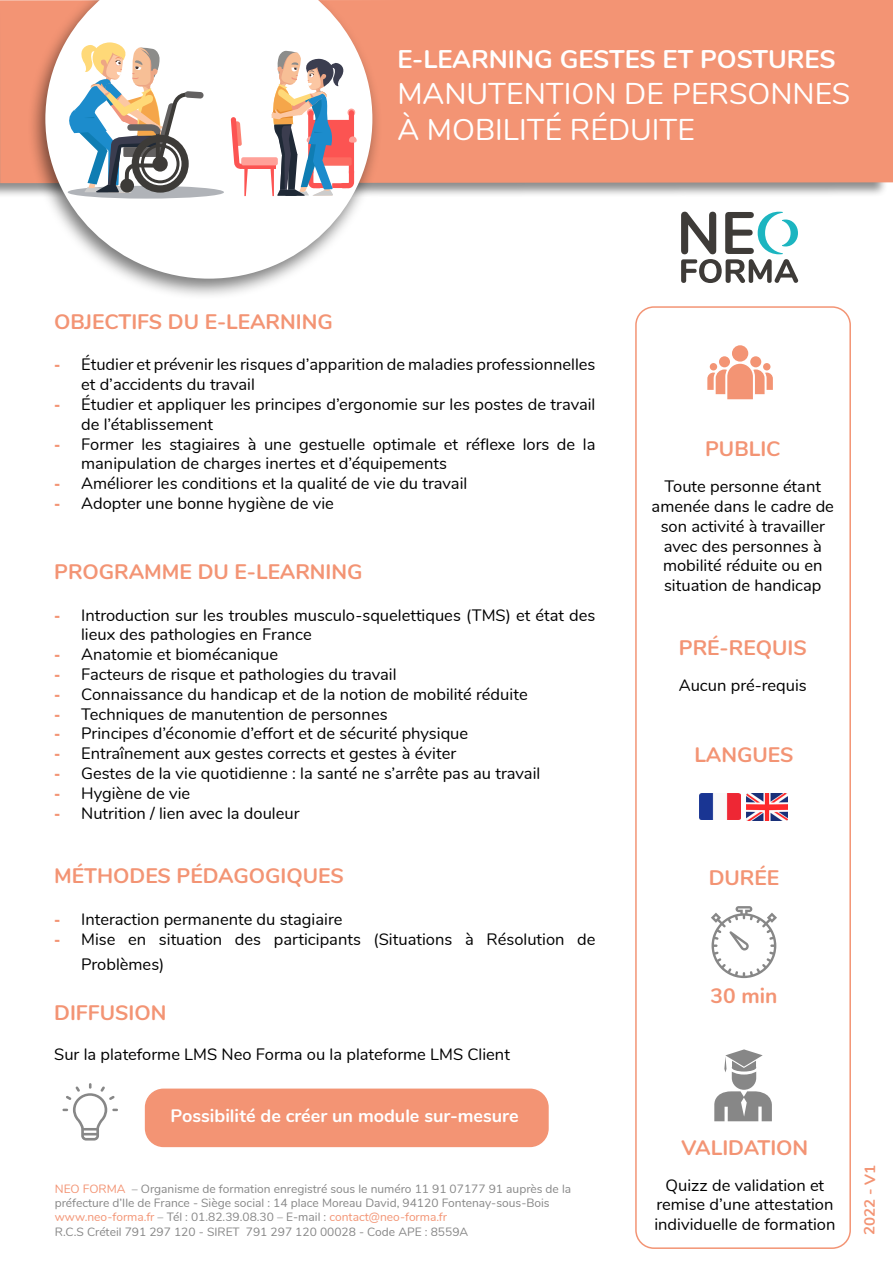
<style>
.page{position:relative;width:893px;height:1263px;background:#fff}
.page>*{position:absolute;margin:0;border:0;box-sizing:border-box;transform-origin:0 0}
.t1{font:30px/36px "Nunito";color:#fff}
.t2{font:700 25.5px "Nunito";color:#fff}
.t3{font:700 21px "Nunito";color:#f39474}
.t4{font:700 18px "Nunito";color:#fff}
.t5{font:16.5px/19.8px "Nunito";color:#000}
.t6{font:700 15px "Nunito";color:#f39474}
.t7{font:12px/14.4px "Nunito";color:#878787}
.s1{font-family:"Arial";font-weight:700;color:#f39474}
.s2{color:#f39474}
</style>
<div class="page">
<div style="left:0;top:0;width:889px;height:199px;background:#000;opacity:.45"></div>
<div style="left:0;top:0;width:893px;height:183px;background:#f39474"></div>
<div style="left:635px;top:306px;width:216px;height:943px;border:2px solid #f39474;border-radius:18px"></div>
<svg style="left:714px;top:1049px;width:58px;height:72px"></svg>
<svg style="left:681px;top:212px;width:117px;height:71px"></svg>
<svg style="left:711px;top:906px;width:66px;height:72px"></svg>
<img style="left:700px;top:794px;width:40px;height:25px">
<img style="left:747px;top:794px;width:41px;height:26px">
<div style="left:146px;top:1089px;width:402px;height:57px;background:#f39474;border-radius:18px"></div>
<div style="left:145px;top:1088px;width:404px;height:59px;border:2px solid #f39474;border-radius:18px"></div>
<svg style="left:62px;top:1083px;width:56px;height:57px"></svg>
<svg style="left:707px;top:345px;width:66px;height:54px"></svg>
<div style="left:27px;top:0;width:356px;height:300px;background:#000;opacity:.52"></div>
<svg style="left:45px;top:0;width:327px;height:279px"></svg>
<div style="left:68px;top:186px;width:156px;height:13px;background:#b0b3b8;border-radius:50%"></div>
<svg style="left:64px;top:42px;width:140px;height:151px"></svg>
<hr style="left:243px;top:165px;width:32px;height:3px;background:#fc5452">
<svg style="left:231px;top:117px;width:17px;height:79px"></svg>
<div style="left:241px;top:157px;width:37px;height:8px;background:#ffa199;border-radius:2px"></div>
<svg style="left:270px;top:50px;width:87px;height:146px"></svg>
<h2 class="t2" style="left:397px;top:41px;width:440px">E-LEARNING GESTES ET POSTURES</h2>
<h1 class="t1" style="left:397px;top:74px;width:455px">MANUTENTION DE PERSONNES<br>À MOBILITÉ RÉDUITE</h1>
<p class="t3" style="left:54px;top:306px;width:280px">OBJECTIFS DU E-LEARNING</p>
<p class="t5" style="left:81px;top:354px;width:516px;text-indent:-27px"><span class="s1">-</span> Étudier et prévenir les risques d’apparition de maladies professionnelles et d’accidents du travail</p>
<p class="t5" style="left:81px;top:393px;width:516px;text-indent:-27px"><span class="s1">-</span> Étudier et appliquer les principes d’ergonomie sur les postes de travail de l’établissement</p>
<p class="t5" style="left:81px;top:433px;width:516px;text-indent:-27px"><span class="s1">-</span> Former les stagiaires à une gestuelle optimale et réflexe lors de la manipulation de charges inertes et d’équipements</p>
<p class="t5" style="left:54px;top:473px;width:415px"><span class="s1">-</span> Améliorer les conditions et la qualité de vie du travail</p>
<p class="t5" style="left:54px;top:492px;width:281px"><span class="s1">-</span> Adopter une bonne hygiène de vie</p>
<p class="t3" style="left:54px;top:556px;width:310px">PROGRAMME DU E-LEARNING</p>
<p class="t5" style="left:81px;top:604px;width:516px;text-indent:-27px"><span class="s1">-</span> Introduction sur les troubles musculo-squelettiques (TMS) et état des lieux des pathologies en France</p>
<p class="t5" style="left:54px;top:644px;width:225px"><span class="s1">-</span> Anatomie et biomécanique</p>
<p class="t5" style="left:54px;top:663px;width:344px"><span class="s1">-</span> Facteurs de risque et pathologies du travail</p>
<p class="t5" style="left:54px;top:683px;width:475px"><span class="s1">-</span> Connaissance du handicap et de la notion de mobilité réduite</p>
<p class="t5" style="left:54px;top:703px;width:335px"><span class="s1">-</span> Techniques de manutention de personnes</p>
<p class="t5" style="left:54px;top:723px;width:416px"><span class="s1">-</span> Principes d’économie d’effort et de sécurité physique</p>
<p class="t5" style="left:54px;top:743px;width:403px"><span class="s1">-</span> Entraînement aux gestes corrects et gestes à éviter</p>
<p class="t5" style="left:54px;top:762px;width:488px"><span class="s1">-</span> Gestes de la vie quotidienne : la santé ne s’arrête pas au travail</p>
<p class="t5" style="left:54px;top:782px;width:138px"><span class="s1">-</span> Hygiène de vie</p>
<p class="t5" style="left:54px;top:802px;width:247px"><span class="s1">-</span> Nutrition / lien avec la douleur</p>
<p class="t3" style="left:54px;top:861px;width:291px">MÉTHODES PÉDAGOGIQUES</p>
<p class="t5" style="left:54px;top:908px;width:290px"><span class="s1">-</span> Interaction permanente du stagiaire</p>
<p class="t5" style="left:81px;top:925px;width:516px;line-height:25.2px;text-indent:-27px"><span class="s1">-</span> Mise en situation des participants (Situations à Résolution de<br>Problèmes)</p>
<p class="t3" style="left:54px;top:997px;width:114px">DIFFUSION</p>
<p class="t5" style="left:54px;top:1043px;width:457px">Sur la plateforme LMS Neo Forma ou la plateforme LMS Client</p>
<p class="t4" style="left:171px;top:1102px;width:349px">Possibilité de créer un module sur-mesure</p>
<p class="t7" style="left:55px;top:1180px;width:518px"><span class="s2">NEO FORMA</span> – Organisme de formation enregistré sous le numéro 11 91 07177 91 auprès de la préfecture d’Ile de France - Siège social : 14 place Moreau David, 94120 Fontenay-sous-Bois <span class="s2">www.neo-forma.fr</span> – Tél : 01.82.39.08.30 – E-mail : <span class="s2">contact@neo-forma.fr<br></span>R.C.S Créteil 791 297 120 - SIRET 791 297 120 00028 - Code APE : 8559A</p>
<p class="t3" style="left:705px;top:433px;width:77px">PUBLIC</p>
<p class="t5" style="left:652px;top:476px;width:184px;text-align:center">Toute personne étant amenée dans le cadre de son activité à travailler avec des personnes à mobilité réduite ou en situation de handicap</p>
<p class="t3" style="left:679px;top:632px;width:129px">PRÉ-REQUIS</p>
<p class="t5" style="left:679px;top:674px;width:130px">Aucun pré-requis</p>
<p class="t3" style="left:694px;top:739px;width:101px">LANGUES</p>
<p class="t3" style="left:709px;top:862px;width:72px">DURÉE</p>
<p class="t3" style="left:710px;top:980px;width:68px">30 min</p>
<p class="t3" style="left:681px;top:1132px;width:128px">VALIDATION</p>
<p class="t5" style="left:654px;top:1174px;width:182px;text-align:center">Quizz de validation et remise d’une attestation individuelle de formation</p>
<p class="t6" style="left:858px;top:1235px;width:72px;rotate:-89deg">2022 - V1</p>
</div>
